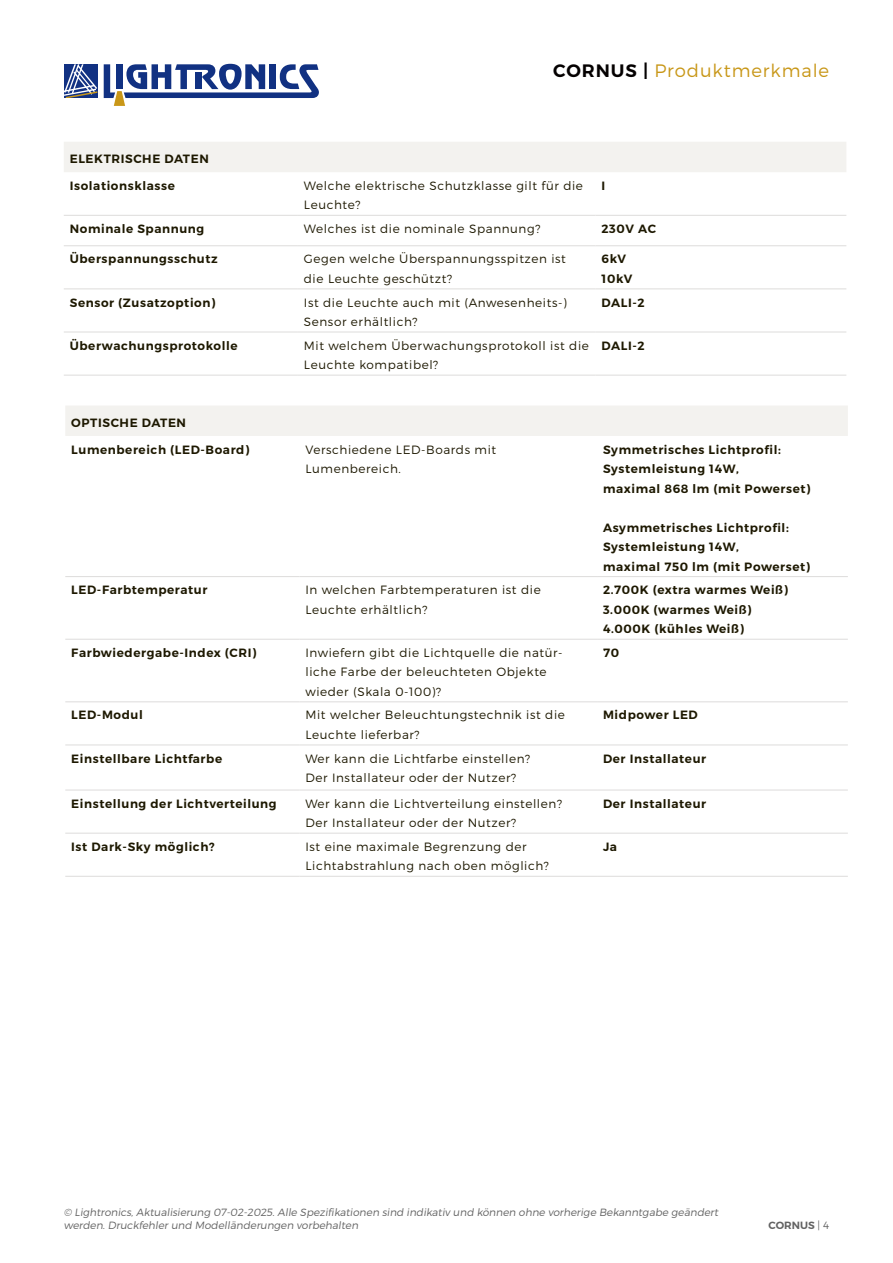
<style>
.page{position:relative;width:893px;height:1263px;background:#fff}
.page>*{position:absolute;margin:0;border:0;box-sizing:border-box;transform-origin:0 0}
.t1{font:18px "Trueno Lt";letter-spacing:.05em;color:#c89718}
.t2{font:12px/19.5px "Trueno Lt";letter-spacing:.05em;color:#1d1800}
.t3{font:12px/19.5px "Trueno S Bd";letter-spacing:.05em;color:#1d1800}
.t4{font:10.5px/12.6px "Trueno Lt It";color:#636363}
.t5{font:10.5px "Trueno S Bd";color:#636363}
.s1{font-family:"Trueno S Bd";color:#040000}
.s2{font-family:"Trueno Lt"}
</style>
<div class="page">
<svg style="left:64px;top:64px;width:33px;height:34px"></svg>
<svg style="left:104px;top:64px;width:215px;height:42px"></svg>
<div style="left:64px;top:142px;width:782px;height:30px;background:#f3f2ef"></div>
<hr style="left:64px;top:215px;width:234px;height:1px;background:#dddcdb">
<hr style="left:298px;top:215px;width:298px;height:1px;background:#dddcdb">
<hr style="left:596px;top:215px;width:250px;height:1px;background:#dddcdb">
<hr style="left:64px;top:245px;width:234px;height:1px;background:#dddcdb">
<hr style="left:298px;top:245px;width:298px;height:1px;background:#dddcdb">
<hr style="left:596px;top:245px;width:250px;height:1px;background:#dddcdb">
<hr style="left:64px;top:288px;width:234px;height:1px;background:#dddcdb">
<hr style="left:298px;top:288px;width:298px;height:1px;background:#dddcdb">
<hr style="left:596px;top:288px;width:250px;height:1px;background:#dddcdb">
<hr style="left:64px;top:332px;width:234px;height:1px;background:#dddcdb">
<hr style="left:298px;top:332px;width:298px;height:1px;background:#dddcdb">
<hr style="left:596px;top:332px;width:250px;height:1px;background:#dddcdb">
<hr style="left:596px;top:375px;width:250px;height:1px;background:#dddcdb">
<hr style="left:64px;top:375px;width:234px;height:1px;background:#dddcdb">
<hr style="left:298px;top:375px;width:298px;height:1px;background:#dddcdb">
<div style="left:65px;top:406px;width:783px;height:30px;background:#f3f2ef"></div>
<hr style="left:65px;top:576px;width:234px;height:1px;background:#dddcdb">
<hr style="left:299px;top:576px;width:298px;height:1px;background:#dddcdb">
<hr style="left:597px;top:576px;width:251px;height:1px;background:#dddcdb">
<hr style="left:65px;top:639px;width:234px;height:1px;background:#dddcdb">
<hr style="left:299px;top:639px;width:298px;height:1px;background:#dddcdb">
<hr style="left:597px;top:639px;width:251px;height:1px;background:#dddcdb">
<hr style="left:65px;top:701px;width:234px;height:1px;background:#dddcdb">
<hr style="left:299px;top:701px;width:298px;height:1px;background:#dddcdb">
<hr style="left:597px;top:701px;width:251px;height:1px;background:#dddcdb">
<hr style="left:65px;top:744px;width:234px;height:1px;background:#dddcdb">
<hr style="left:299px;top:744px;width:298px;height:1px;background:#dddcdb">
<hr style="left:597px;top:744px;width:251px;height:1px;background:#dddcdb">
<hr style="left:65px;top:790px;width:234px;height:1px;background:#dddcdb">
<hr style="left:299px;top:790px;width:298px;height:1px;background:#dddcdb">
<hr style="left:597px;top:790px;width:251px;height:1px;background:#dddcdb">
<hr style="left:65px;top:833px;width:234px;height:1px;background:#dddcdb">
<hr style="left:299px;top:833px;width:298px;height:1px;background:#dddcdb">
<hr style="left:597px;top:833px;width:251px;height:1px;background:#dddcdb">
<hr style="left:65px;top:876px;width:234px;height:1px;background:#dddcdb">
<hr style="left:299px;top:876px;width:298px;height:1px;background:#dddcdb">
<hr style="left:597px;top:876px;width:251px;height:1px;background:#dddcdb">
<h1 class="t1" style="left:553px;top:60px;width:277px"><span class="s1">CORNUS |</span> Produktmerkmale</h1>
<p class="t3" style="left:70px;top:149px;width:140px">ELEKTRISCHE DATEN</p>
<p class="t3" style="left:70px;top:176px;width:107px">Isolationsklasse</p>
<p class="t2" style="left:304px;top:176px;width:281px">Welche elektrische Schutzklasse gilt für die<br>Leuchte?</p>
<p class="t3" style="left:602px;top:176px;width:5px">I</p>
<p class="t3" style="left:70px;top:219px;width:136px">Nominale Spannung</p>
<p class="t2" style="left:304px;top:219px;width:238px">Welches ist die nominale Spannung?</p>
<p class="t3" style="left:602px;top:219px;width:56px">230V AC</p>
<p class="t3" style="left:70px;top:249px;width:149px">Überspannungsschutz</p>
<p class="t2" style="left:304px;top:249px;width:264px">Gegen welche Überspannungsspitzen ist die Leuchte geschützt?</p>
<p class="t3" style="left:602px;top:249px;width:32px">6kV<br>10kV</p>
<p class="t3" style="left:70px;top:293px;width:147px">Sensor (Zusatzoption)</p>
<p class="t2" style="left:304px;top:292px;width:264px">Ist die Leuchte auch mit (Anwesenheits-)<br>Sensor erhältlich?</p>
<p class="t3" style="left:602px;top:293px;width:45px">DALI-2</p>
<p class="t3" style="left:70px;top:336px;width:169px">Überwachungsprotokolle</p>
<p class="t2" style="left:304px;top:335px;width:287px">Mit welchem Überwachungsprotokoll ist die<br>Leuchte kompatibel?</p>
<p class="t3" style="left:602px;top:336px;width:45px">DALI-2</p>
<p class="t3" style="left:71px;top:413px;width:116px">OPTISCHE DATEN</p>
<p class="t3" style="left:71px;top:440px;width:180px">Lumenbereich (LED-Board)</p>
<p class="t2" style="left:305px;top:439px;width:192px">Verschiedene LED-Boards mit<br>Lumenbereich.</p>
<p class="t3" style="left:603px;top:440px;width:209px">Symmetrisches Lichtprofil:<br>Systemleistung 14W,<br>maximal 868 lm (mit Powerset)</p>
<p class="t3" style="left:603px;top:518px;width:209px">Asymmetrisches Lichtprofil:<br>Systemleistung 14W,<br>maximal 750 lm (mit Powerset)</p>
<p class="t3" style="left:71px;top:580px;width:138px">LED-Farbtemperatur</p>
<p class="t2" style="left:305px;top:580px;width:237px">In welchen Farbtemperaturen ist die<br>Leuchte erhältlich?</p>
<p class="t3" style="left:603px;top:580px;width:186px">2.700K (extra warmes Weiß)<br>3.000K (warmes Weiß)<br>4.000K (kühles Weiß)</p>
<p class="t3" style="left:71px;top:643px;width:187px">Farbwiedergabe-Index (CRI)</p>
<p class="t2" style="left:305px;top:643px;width:259px">Inwiefern gibt die Lichtquelle die natür&shy;liche Farbe der beleuchteten Objekte wieder (Skala 0-100)?</p>
<p class="t3" style="left:603px;top:643px;width:18px">70</p>
<p class="t3" style="left:71px;top:705px;width:73px">LED-Modul</p>
<p class="t2" style="left:305px;top:705px;width:261px">Mit welcher Beleuchtungstechnik ist die<br>Leuchte lieferbar?</p>
<p class="t3" style="left:603px;top:705px;width:96px">Midpower LED</p>
<p class="t3" style="left:71px;top:749px;width:152px">Einstellbare Lichtfarbe</p>
<p class="t2" style="left:305px;top:748px;width:226px">Wer kann die Lichtfarbe einstellen?<br>Der Installateur oder der Nutzer?</p>
<p class="t3" style="left:603px;top:749px;width:105px">Der Installateur</p>
<p class="t3" style="left:71px;top:794px;width:207px">Einstellung der Lichtverteilung</p>
<p class="t2" style="left:305px;top:793px;width:258px">Wer kann die Lichtverteilung einstellen?<br>Der Installateur oder der Nutzer?</p>
<p class="t3" style="left:603px;top:794px;width:105px">Der Installateur</p>
<p class="t3" style="left:71px;top:837px;width:145px">Ist Dark-Sky möglich?</p>
<p class="t2" style="left:305px;top:836px;width:245px">Ist eine maximale Begrenzung der<br>Lichtabstrahlung nach oben möglich?</p>
<p class="t3" style="left:603px;top:837px;width:16px">Ja</p>
<p class="t4" style="left:64px;top:1206px;width:656px">© Lightronics, Aktualisierung 07-02-2025. Alle Spezifikationen sind indikativ und können ohne vorherige Bekanntgabe geändert werden. Druckfehler und Modelländerungen vorbehalten</p>
<p class="t5" style="left:769px;top:1219px;width:62px">CORNUS <span class="s2">| 4</span></p>
</div>
